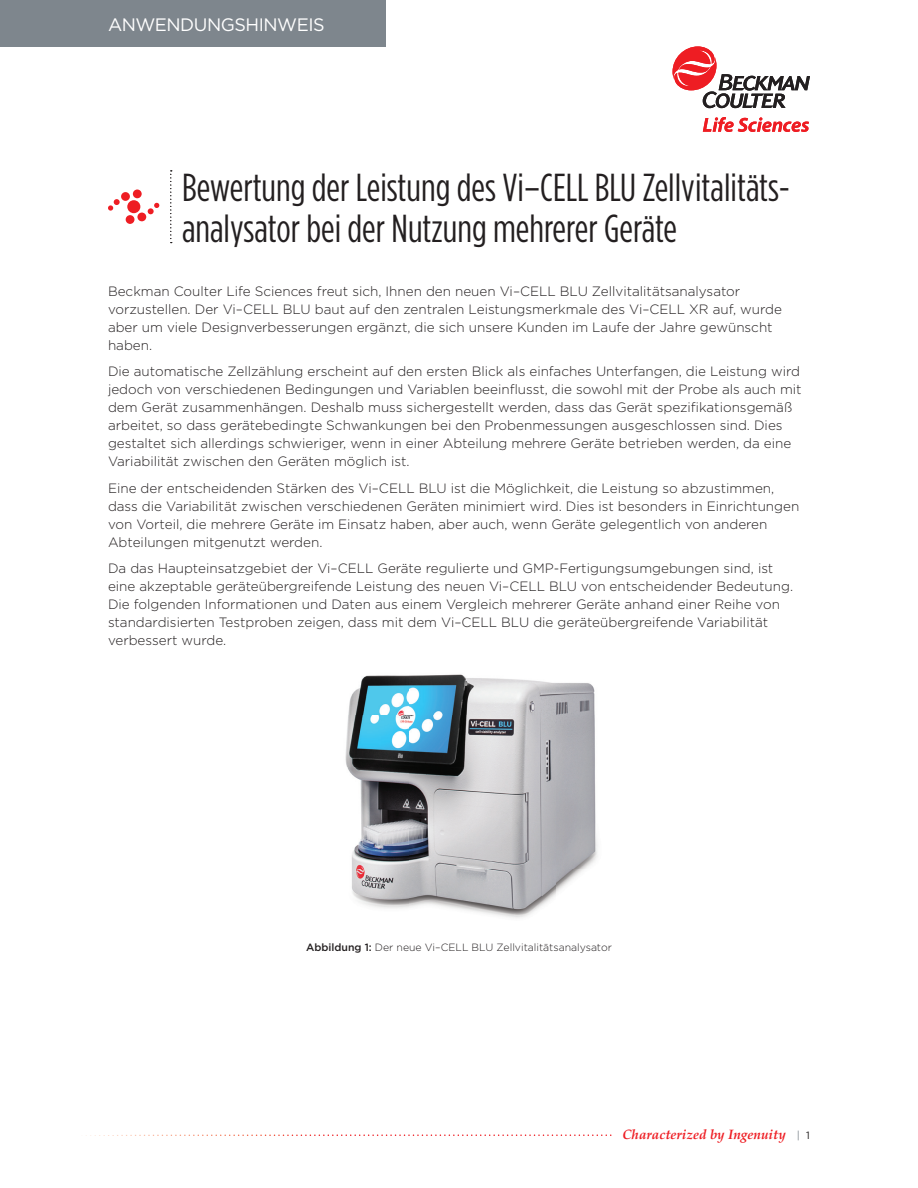
<style>
.page{position:relative;width:918px;height:1188px;background:#fff}
.page>*{position:absolute;margin:0;border:0;box-sizing:border-box;transform-origin:0 0}
.t1{font:39px/40.5px "Gotham Condensed";color:#231f20}
.t2{font:18px "Gotham";letter-spacing:-.025em;color:#fff}
.t3{font:300 13.5px/18px "Gotham";color:#231f20}
.t4{font:italic 700 13.5px "Palatino Linotype";color:#ee1d23}
.t5{font:300 10.5px "Gotham";color:#231f20}
.s1{font-weight:500}
.s2{font-family:"Gotham";font-weight:400;font-style:normal;font-size:10.5px;color:#7e868d}
.s3{font-family:"Gotham";font-weight:400;font-style:normal;font-size:10.5px;color:#231f20}
</style>
<div class="page">
<div style="left:0;top:0;width:385px;height:46px;background:#7e868d"></div>
<div style="left:126px;top:215px;width:8px;height:9px;background:#ee1d23;border-radius:50%"></div>
<div style="left:137px;top:213px;width:9px;height:8px;background:#ee1d23;border-radius:50%"></div>
<svg style="left:148px;top:203px;width:11px;height:11px"></svg>
<div style="left:133px;top:190px;width:9px;height:8px;background:#ee1d23;border-radius:50%"></div>
<div style="left:121px;top:192px;width:9px;height:9px;background:#ee1d23;border-radius:50%"></div>
<div style="left:127px;top:200px;width:13px;height:13px;background:#ee1d23;border-radius:50%"></div>
<svg style="left:108px;top:199px;width:12px;height:12px"></svg>
<svg style="left:86px;top:1134px;width:525px;height:2px"></svg>
<img style="left:345px;top:674px;width:253px;height:244px">
<svg style="left:170px;top:170px;width:2px;height:73px"></svg>
<svg style="left:673px;top:46px;width:137px;height:62px"></svg>
<svg style="left:703px;top:117px;width:106px;height:15px"></svg>
<h2 class="t2" style="left:108px;top:13px;width:218px">ANWENDUNGSHINWEIS</h2>
<h1 class="t1" style="left:182px;top:167px;width:609px">Bewertung der Leistung des Vi–CELL BLU Zellvitalitäts&shy;analysator bei der Nutzung mehrerer Geräte</h1>
<p class="t3" style="left:108px;top:282px;width:676px">Beckman Coulter Life Sciences freut sich, Ihnen den neuen Vi–CELL BLU Zellvitalitätsanalysator vorzustellen. Der Vi–CELL BLU baut auf den zentralen Leistungsmerkmale des Vi–CELL XR auf, wurde aber um viele Designverbesserungen ergänzt, die sich unsere Kunden im Laufe der Jahre gewünscht haben.</p>
<p class="t3" style="left:108px;top:362px;width:695px">Die automatische Zellzählung erscheint auf den ersten Blick als einfaches Unterfangen, die Leistung wird jedoch von verschiedenen Bedingungen und Variablen beeinflusst, die sowohl mit der Probe als auch mit dem Gerät zusammenhängen. Deshalb muss sichergestellt werden, dass das Gerät spezifikationsgemäß arbeitet, so dass gerätebedingte Schwankungen bei den Probenmessungen ausgeschlossen sind. Dies gestaltet sich allerdings schwieriger, wenn in einer Abteilung mehrere Geräte betrieben werden, da eine Variabilität zwischen den Geräten möglich ist.</p>
<p class="t3" style="left:108px;top:479px;width:693px">Eine der entscheidenden Stärken des Vi–CELL BLU ist die Möglichkeit, die Leistung so abzustimmen, dass die Variabilität zwischen verschiedenen Geräten minimiert wird. Dies ist besonders in Einrichtungen von Vorteil, die mehrere Geräte im Einsatz haben, aber auch, wenn Geräte gelegentlich von anderen Abteilungen mitgenutzt werden.</p>
<p class="t3" style="left:108px;top:559px;width:687px">Da das Haupteinsatzgebiet der Vi–CELL Geräte regulierte und GMP-Fertigungsumgebungen sind, ist eine akzeptable geräteübergreifende Leistung des neuen Vi–CELL BLU von entscheidender Bedeutung.<br>Die folgenden Informationen und Daten aus einem Vergleich mehrerer Geräte anhand einer Reihe von standardisierten Testproben zeigen, dass mit dem Vi–CELL BLU die geräteübergreifende Variabilität verbessert wurde.</p>
<p class="t5" style="left:306px;top:941px;width:307px"><span class="s1">Abbildung 1:</span> Der neue Vi–CELL BLU Zellvitalitätsanalysator</p>
<p class="t4" style="left:622px;top:1124px;width:189px">Characterized by Ingenuity <span class="s2">|</span> <span class="s3">1</span></p>
</div>
